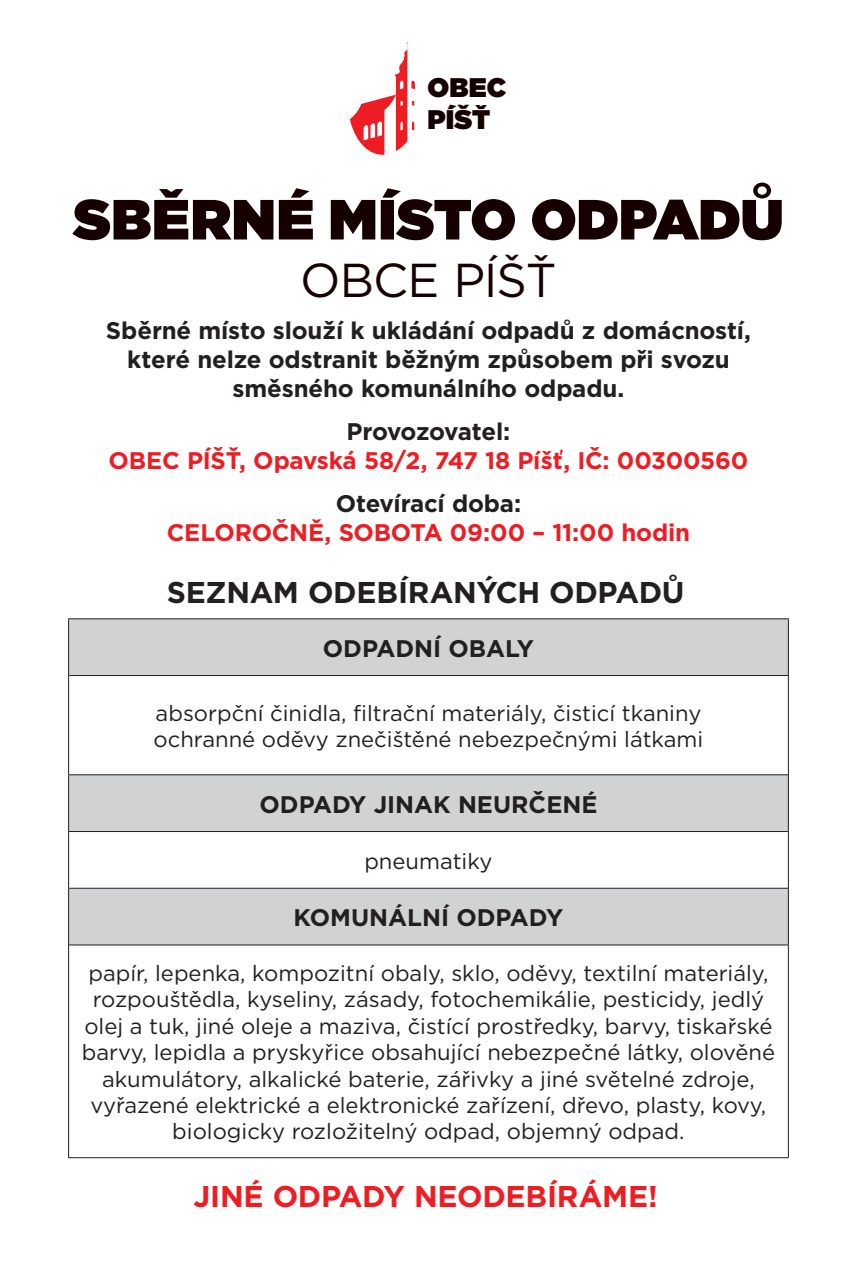
<style>
.page{position:relative;width:857px;height:1282px;background:#fff}
.page>*{position:absolute;margin:0;border:0;box-sizing:border-box;transform-origin:0 0}
.t1{font:900 56.5px "Gotham";letter-spacing:.005em;color:#170000}
.t2{font:47.5px "Gotham";letter-spacing:-.02em;color:#170000}
.t3{font:700 30px "Gotham";letter-spacing:-.01em;color:#231f20}
.t4{font:700 30px "Gotham";letter-spacing:-.01em;color:#ee1d23}
.t5{font:900 26.9px/32.2px "Gotham";color:#170000}
.t6{font:700 24px/28.8px "Gotham";letter-spacing:-.005em;color:#231f20;text-align:center}
.t7{font:700 24px "Gotham";letter-spacing:-.01em;color:#ee1d23}
.t8{font:22px/26.4px "Gotham";color:#231f20}
</style>
<div class="page">
<svg style="left:69px;top:619px;width:718px;height:325px;fill:#d1d2d4"></svg>
<hr style="left:69px;top:675px;width:719px;height:1px;background:#231f20">
<hr style="left:787px;top:675px;width:1px;height:99px;background:#231f20">
<hr style="left:787px;top:774px;width:1px;height:57px;background:#231f20">
<hr style="left:787px;top:831px;width:1px;height:57px;background:#231f20">
<hr style="left:787px;top:888px;width:1px;height:56px;background:#231f20">
<hr style="left:69px;top:944px;width:719px;height:1px;background:#231f20">
<hr style="left:787px;top:945px;width:1px;height:212px;background:#231f20">
<hr style="left:68px;top:675px;width:1px;height:99px;background:#231f20">
<hr style="left:68px;top:832px;width:1px;height:55px;background:#231f20">
<hr style="left:68px;top:944px;width:1px;height:213px;background:#231f20">
<hr style="left:68px;top:618px;width:720px;height:1px;background:#231f20">
<hr style="left:68px;top:619px;width:1px;height:56px;background:#231f20">
<hr style="left:787px;top:619px;width:1px;height:56px;background:#231f20">
<hr style="left:68px;top:774px;width:719px;height:1px;background:#231f20">
<hr style="left:68px;top:775px;width:1px;height:56px;background:#231f20">
<hr style="left:68px;top:831px;width:719px;height:1px;background:#231f20">
<hr style="left:68px;top:1157px;width:720px;height:1px;background:#231f20">
<hr style="left:68px;top:887px;width:719px;height:1px;background:#231f20">
<hr style="left:68px;top:888px;width:1px;height:56px;background:#231f20">
<svg style="left:349px;top:42px;width:65px;height:113px"></svg>
<p class="t5" style="left:427px;top:71px;width:80px">OBEC<br>PÍŠŤ</p>
<h1 class="t1" style="left:73px;top:179px;width:711px">SBĚRNÉ MÍSTO ODPADŮ</h1>
<h2 class="t2" style="left:300px;top:249px;width:258px">OBCE PÍŠŤ</h2>
<p class="t6" style="left:106px;top:316px;width:646px">Sběrné místo slouží k ukládání odpadů z domácností, které nelze odstranit běžným způsobem při svozu směsného komunálního odpadu.</p>
<p class="t6" style="left:346px;top:417px;width:165px">Provozovatel:</p>
<p class="t7" style="left:109px;top:444px;width:641px">OBEC PÍŠŤ, Opavská 58/2, 747 18 Píšť, IČ: 00300560</p>
<p class="t6" style="left:336px;top:488px;width:187px">Otevírací doba:</p>
<p class="t7" style="left:167px;top:516px;width:524px">CELOROČNĚ, SOBOTA 09:00 – 11:00 hodin</p>
<h3 class="t3" style="left:167px;top:572px;width:519px">SEZNAM ODEBÍRANÝCH ODPADŮ</h3>
<p class="t6" style="left:322px;top:633px;width:213px">ODPADNÍ OBALY</p>
<p class="t8" style="left:153px;top:699px;width:551px">absorpční činidla, filtrační materiály, čisticí tkaniny ochranné oděvy znečištěné nebezpečnými látkami</p>
<p class="t6" style="left:259px;top:789px;width:339px">ODPADY JINAK NEURČENÉ</p>
<p class="t8" style="left:364px;top:847px;width:130px">pneumatiky</p>
<p class="t6" style="left:293px;top:903px;width:271px">KOMUNÁLNÍ ODPADY</p>
<p class="t8" style="left:82px;top:959px;width:694px;text-align:center">papír, lepenka, kompozitní obaly, sklo, oděvy, textilní materiály, rozpouštědla, kyseliny, zásady, fotochemikálie, pesticidy, jedlý olej a tuk, jiné oleje a maziva, čistící prostředky, barvy, tiskařské barvy, lepidla a pryskyřice obsahující nebezpečné látky, olověné akumulátory, alkalické baterie, zářivky a jiné světelné zdroje, vyřazené elektrické a elektronické zařízení, dřevo, plasty, kovy, biologicky rozložitelný odpad, objemný odpad.</p>
<h3 class="t4" style="left:193px;top:1176px;width:465px">JINÉ ODPADY NEODEBÍRÁME!</h3>
</div>
